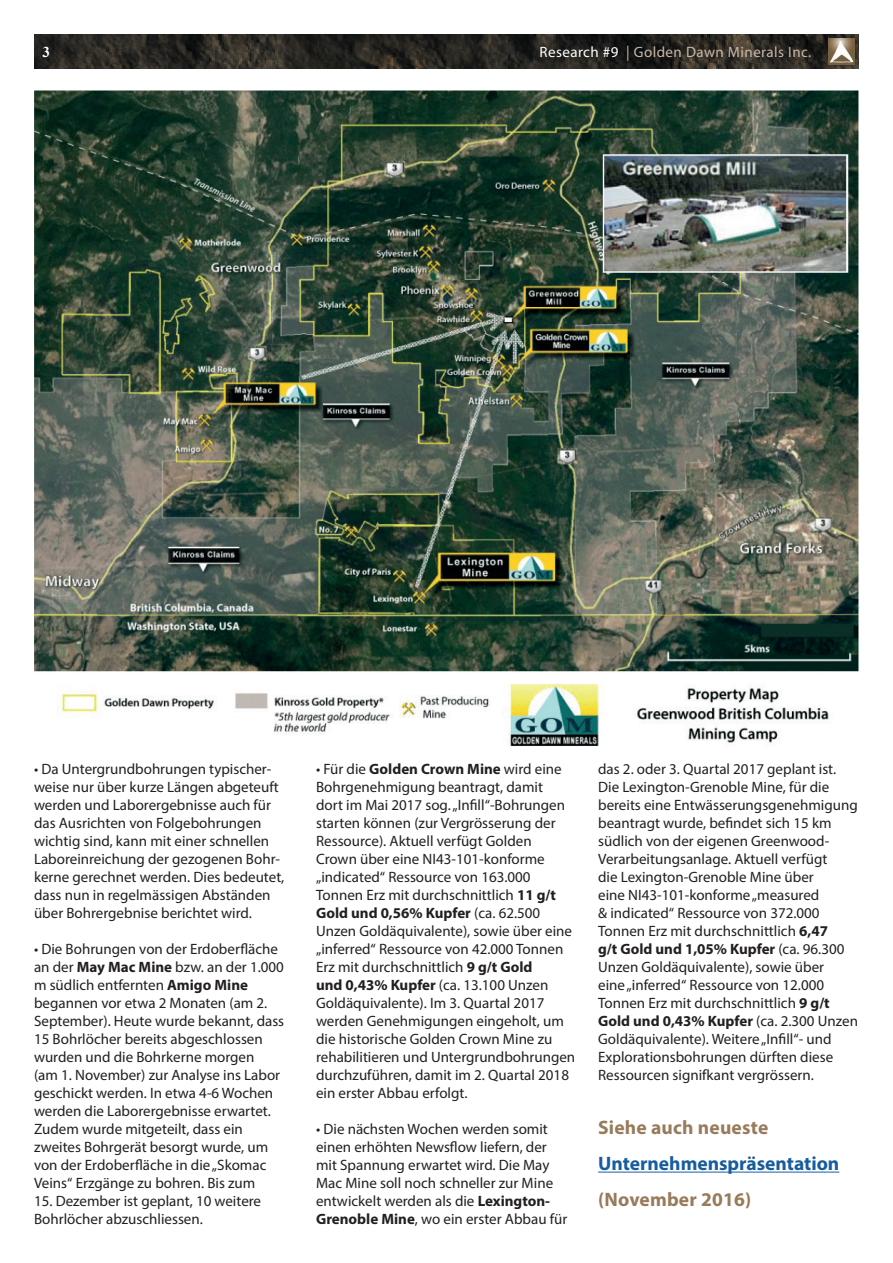
<style>
.page{position:relative;width:893px;height:1263px;background:#fff}
.page>*{position:absolute;margin:0;border:0;box-sizing:border-box;transform-origin:0 0}
.t1{font:700 19.5px "Myriad Pro";letter-spacing:.01em;color:#987b5c}
.t2{font:700 19.5px "Myriad Pro";color:#175d9e}
.t3{font:15px/18px "Myriad Pro";color:#231f20}
.t4{font:15px "Myriad Pro";letter-spacing:.03em;color:#cab8a7}
.t5{font:700 15px "Times New Roman";color:#fff}
.s1{color:#fff}
.s2{font-weight:700}
</style>
<div class="page">
<hr style="left:598px;top:1171px;width:241px;height:1px;background:#175d9e">
<img style="left:34px;top:34px;width:825px;height:35px">
<div style="left:827px;top:37px;width:29px;height:31px;background:#231f20;opacity:.65"></div>
<img style="left:828px;top:38px;width:26px;height:27px">
<img style="left:34px;top:90px;width:825px;height:657px">
<p class="t5" style="left:43px;top:41px;width:9px">3</p>
<p class="t4" style="left:539px;top:43px;width:273px"><span class="s1">Research #9</span> | Golden Dawn Minerals Inc.</p>
<p class="t3" style="left:34px;top:760px;width:252px">• Da Untergrundbohrungen typischer&shy;weise nur über kurze Längen abgeteuft werden und Laborergebnisse auch für das Ausrichten von Folgebohrungen wichtig sind, kann mit einer schnellen Laboreinreichung der gezogenen Bohr&shy;kerne gerechnet werden. Dies bedeutet, dass nun in regelmässigen Abständen über Bohrergebnise berichtet wird.</p>
<p class="t3" style="left:34px;top:940px;width:252px">• Die Bohrungen von der Erdoberfläche an der <span class="s2">May Mac Mine</span> bzw. an der 1.000 m südlich entfernten <span class="s2">Amigo Mine </span>begannen vor etwa 2 Monaten (am 2.<br>September). Heute wurde bekannt, dass 15 Bohrlöcher bereits abgeschlossen wurden und die Bohrkerne morgen<br>(am 1. November) zur Analyse ins Labor geschickt werden. In etwa 4-6 Wochen werden die Laborergebnisse erwartet.<br>Zudem wurde mitgeteilt, dass ein zweites Bohrgerät besorgt wurde, um von der Erdoberfläche in die „Skomac Veins“ Erzgänge zu bohren. Bis zum</p>
<p class="t3" style="left:34px;top:1192px;width:229px">15. Dezember ist geplant, 10 weitere<br>Bohrlöcher abzuschliessen.</p>
<p class="t3" style="left:316px;top:760px;width:261px">• Für die <span class="s2">Golden Crown Mine</span> wird eine Bohrgenehmigung beantragt, damit<br>dort im Mai 2017 sog. „Infill“-Bohrungen starten können (zur Vergrösserung der Ressource). Aktuell verfügt Golden Crown über eine NI43-101-konforme „indicated“ Ressource von 163.000<br>Tonnen Erz mit durchschnittlich <span class="s2">11 g/t Gold und 0,56% Kupfer</span> (ca. 62.500<br>Unzen Goldäquivalente), sowie über eine „inferred“ Ressource von 42.000 Tonnen Erz mit durchschnittlich <span class="s2">9 g/t Gold<br>und 0,43% Kupfer</span> (ca. 13.100 Unzen Goldäquivalente). Im 3. Quartal 2017 werden Genehmigungen eingeholt, um die historische Golden Crown Mine zu rehabilitieren und Untergrundbohrungen durchzuführen, damit im 2. Quartal 2018 ein erster Abbau erfolgt.</p>
<p class="t3" style="left:316px;top:1120px;width:253px">• Die nächsten Wochen werden somit einen erhöhten Newsflow liefern, der mit Spannung erwartet wird. Die May Mac Mine soll noch schneller zur Mine entwickelt werden als die <span class="s2">Lexington-Grenoble Mine</span>, wo ein erster Abbau für</p>
<p class="t3" style="left:598px;top:760px;width:261px">das 2. oder 3. Quartal 2017 geplant ist.<br>Die Lexington-Grenoble Mine, für die bereits eine Entwässerungsgenehmigung beantragt wurde, befindet sich 15 km südlich von der eigenen Greenwood-Verarbeitungsanlage. Aktuell verfügt<br>die Lexington-Grenoble Mine über<br>eine NI43-101-konforme „measured<br>&amp; indicated“ Ressource von 372.000<br>Tonnen Erz mit durchschnittlich <span class="s2">6,47<br>g/t Gold und 1,05% Kupfer</span> (ca. 96.300<br>Unzen Goldäquivalente), sowie über<br>eine „inferred“ Ressource von 12.000<br>Tonnen Erz mit durchschnittlich <span class="s2">9 g/t Gold und 0,43% Kupfer</span> (ca. 2.300 Unzen Goldäquivalente). Weitere „Infill“- und Explorationsbohrungen dürften diese Ressourcen signifkant vergrössern.</p>
<h1 class="t1" style="left:598px;top:1115px;width:172px">Siehe auch neueste</h1>
<h1 class="t2" style="left:598px;top:1151px;width:243px">Unternehmenspräsentation</h1>
<h1 class="t1" style="left:598px;top:1187px;width:155px">(November 2016)</h1>
</div>
